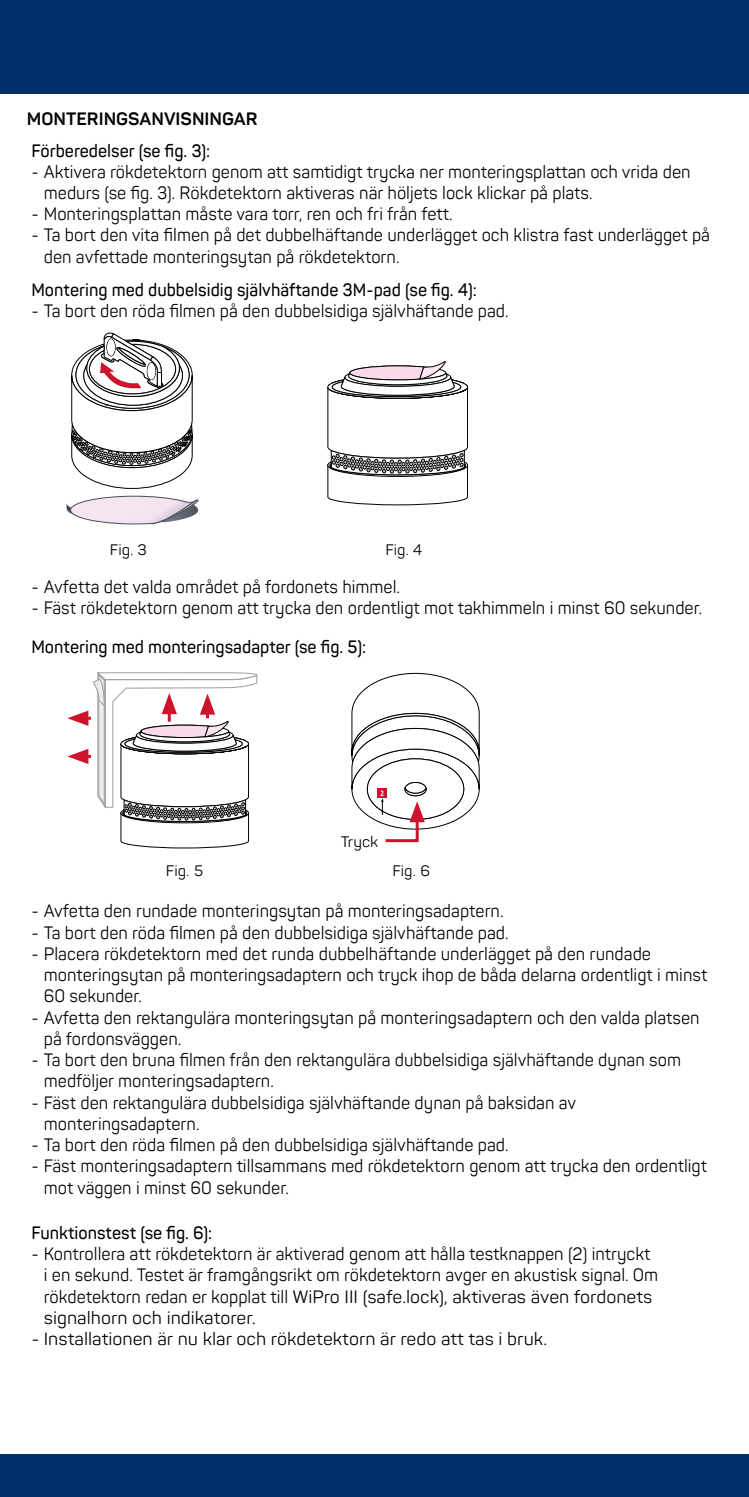
<style>
.page{position:relative;width:749px;height:1497px;background:#fff}
.page>*{position:absolute;margin:0;border:0;box-sizing:border-box;transform-origin:0 0}
.t1{font:17.7px/21.3px "Panton";color:#000;scale:.93 1}
.t2{font:600 17.7px "Panton";color:#000;scale:.93 1}
.t3{font:17.7px "Panton";color:#000}
.t4{font:700 17.7px "Panton";color:#000}
.t5{font:15px "Panton";color:#000}
.t6{font:700 condensed 8.4px "Myriad Pro";color:#fff}
</style>
<div class="page">
<div style="left:0;top:0;width:748px;height:94px;background:#002f6e"></div>
<div style="left:0;top:1454px;width:748px;height:43px;background:#002f6e"></div>
<svg style="left:327px;top:361px;width:140px;height:144px"></svg>
<svg style="left:351px;top:673px;width:128px;height:170px"></svg>
<svg style="left:67px;top:672px;width:190px;height:176px"></svg>
<svg style="left:67px;top:496px;width:132px;height:28px"></svg>
<svg style="left:71px;top:332px;width:122px;height:157px"></svg>
<p class="t4" style="left:27px;top:107px;width:232px">MONTERINGSANVISNINGAR</p>
<p class="t2" style="left:31px;top:140px;width:193px">Förberedelser (se fig. 3):</p>
<p class="t1" style="left:44px;top:162px;width:696px;text-indent:-12px">- Aktivera rökdetektorn genom att samtidigt trycka ner monteringsplattan och vrida den medurs (se fig. 3). Rökdetektorn aktiveras när höljets lock klickar på plats.</p>
<p class="t1" style="left:31px;top:203px;width:454px">- Monteringsplattan måste vara torr, ren och fri från fett.</p>
<p class="t1" style="left:44px;top:224px;width:717px;text-indent:-12px">- Ta bort den vita filmen på det dubbelhäftande underlägget och klistra fast underlägget på den avfettade monteringsytan på rökdetektorn.</p>
<p class="t2" style="left:31px;top:278px;width:480px">Montering med dubbelsidig självhäftande 3M-pad (se fig. 4):</p>
<p class="t1" style="left:31px;top:300px;width:514px">- Ta bort den röda filmen på den dubbelsidiga självhäftande pad.</p>
<p class="t5" style="left:110px;top:541px;width:38px">Fig. 3</p>
<p class="t5" style="left:385px;top:540px;width:38px">Fig. 4</p>
<p class="t1" style="left:31px;top:576px;width:398px">- Avfetta det valda området på fordonets himmel.</p>
<p class="t1" style="left:31px;top:597px;width:722px">- Fäst rökdetektorn genom att trycka den ordentligt mot takhimmeln i minst 60 sekunder.</p>
<p class="t2" style="left:31px;top:636px;width:361px">Montering med monteringsadapter (se fig. 5):</p>
<p class="t6" style="left:380px;top:788px;width:5px">2</p>
<p class="t5" style="left:341px;top:832px;width:39px">Tryck</p>
<p class="t5" style="left:166px;top:862px;width:39px">Fig. 5</p>
<p class="t5" style="left:392px;top:861px;width:39px">Fig. 6</p>
<p class="t1" style="left:31px;top:900px;width:509px">- Avfetta den rundade monteringsytan på monteringsadaptern.</p>
<p class="t1" style="left:31px;top:921px;width:514px">- Ta bort den röda filmen på den dubbelsidiga självhäftande pad.</p>
<p class="t1" style="left:44px;top:943px;width:714px;text-indent:-12px">- Placera rökdetektorn med det runda dubbelhäftande underlägget på den rundade monteringsytan på monteringsadaptern och tryck ihop de båda delarna ordentligt i minst<br>60 sekunder.</p>
<p class="t1" style="left:44px;top:1006px;width:706px;text-indent:-12px">- Avfetta den rektangulära monteringsytan på monteringsadaptern och den valda platsen på fordonsväggen.</p>
<p class="t1" style="left:44px;top:1049px;width:686px;text-indent:-12px">- Ta bort den bruna filmen från den rektangulära dubbelsidiga självhäftande dynan som medföljer monteringsadaptern.</p>
<p class="t1" style="left:44px;top:1091px;width:574px;text-indent:-12px">- Fäst den rektangulära dubbelsidiga självhäftande dynan på baksidan av monteringsadaptern.</p>
<p class="t1" style="left:31px;top:1134px;width:514px">- Ta bort den röda filmen på den dubbelsidiga självhäftande pad.</p>
<p class="t1" style="left:44px;top:1155px;width:714px;text-indent:-12px">- Fäst monteringsadaptern tillsammans med rökdetektorn genom att trycka den ordentligt mot väggen i minst 60 sekunder.</p>
<p class="t2" style="left:31px;top:1221px;width:196px">Funktionstest (se fig. 6):</p>
<p class="t1" style="left:44px;top:1243px;width:662px;text-indent:-12px">- Kontrollera att rökdetektorn är aktiverad genom att hålla testknappen (2) intryckt i en sekund. Testet är framgångsrikt om rökdetektorn avger en akustisk signal. Om rökdetektorn redan er kopplat till WiPro III (safe.lock), aktiveras även fordonets signalhorn och indikatorer.</p>
<p class="t3" style="left:31px;top:1328px;width:517px">- Installationen är nu klar och rökdetektorn är redo att tas i bruk.</p>
</div>
